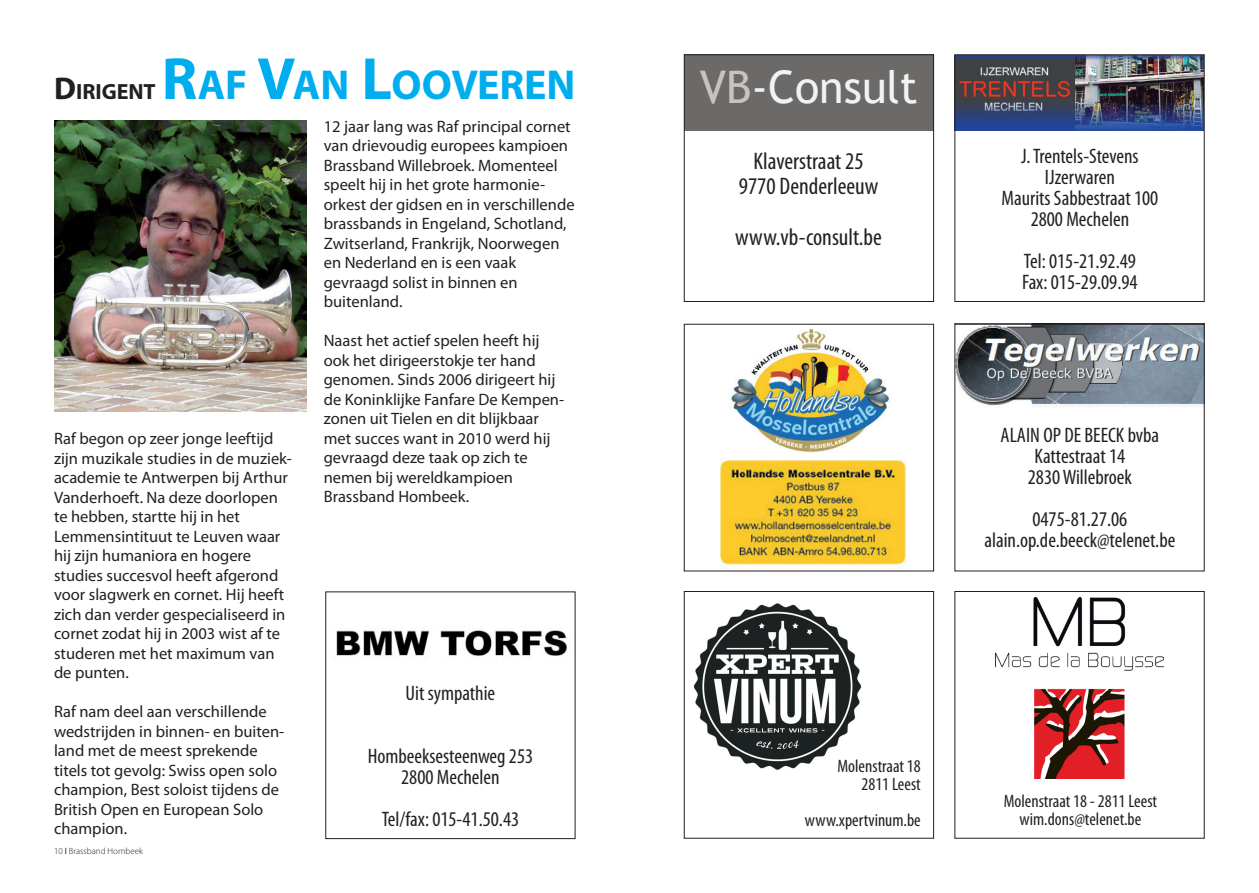
<style>
.page{position:relative;width:1259px;height:893px;background:#fff}
.page>*{position:absolute;margin:0;border:0;box-sizing:border-box;transform-origin:0 0}
.t1{font:45px "Trebuchet MS";color:#f1f2f1}
.t2{font:700 42px "Myriad Pro";color:#00aeef}
.t3{font:condensed 24px/25.5px "Myriad Pro";color:#231f20;text-align:center}
.t4{font:700 22.05px "Myriad Pro";color:#231f20}
.t5{font:condensed 21px/21px "Myriad Pro";color:#231f20;text-align:center}
.t6{font:condensed 18px/18px "Myriad Pro";color:#231f20;text-align:center}
.t7{font:16.5px/19.5px "Myriad Pro";color:#231f20}
.t8{font:300 9px "Myriad Pro";color:#231f20}
.s1{font-size:31.5px}
.s2{font-size:60px}
.s3{font-weight:400}
.s4{color:#c7c3bf}
</style>
<div class="page">
<img style="left:54px;top:120px;width:252px;height:291px">
<img style="left:336px;top:630px;width:232px;height:26px">
<div style="left:325px;top:591px;width:250px;height:248px;border:1px solid #231f20"></div>
<img style="left:956px;top:56px;width:119px;height:75px">
<img style="left:1075px;top:56px;width:127px;height:75px">
<img style="left:956px;top:324px;width:249px;height:88px">
<div style="left:684px;top:55px;width:249px;height:76px;background:#6c6a69"></div>
<div style="left:684px;top:54px;width:250px;height:248px;border:1px solid #231f20"></div>
<div style="left:684px;top:324px;width:250px;height:247px;border:1px solid #231f20"></div>
<div style="left:684px;top:591px;width:250px;height:248px;border:1px solid #231f20"></div>
<div style="left:954px;top:54px;width:250px;height:248px;border:1px solid #231f20"></div>
<div style="left:954px;top:591px;width:250px;height:248px;border:1px solid #231f20"></div>
<img style="left:731px;top:327px;width:158px;height:126px">
<img style="left:715px;top:459px;width:195px;height:111px">
<img style="left:995px;top:597px;width:168px;height:182px">
<img style="left:693px;top:603px;width:169px;height:167px">
<h3 class="t4" style="left:54px;top:77px;width:103px"><span class="s1">D</span>IRIGENT</h3>
<h2 class="t2" style="left:162px;top:57px;width:415px"><span class="s2">R</span>AF <span class="s2">V</span>AN <span class="s2">L</span>OOVEREN</h2>
<p class="t7" style="left:54px;top:429px;width:239px">Raf begon op zeer jonge leeftijd zijn muzikale studies in de muziek&shy;academie te Antwerpen bij Arthur<br>Vanderhoeft. Na deze doorlopen te hebben, startte hij in het<br>Lemmensintituut te Leuven waar hij zijn humaniora en hogere studies succesvol heeft afgerond voor slagwerk en cornet. Hij heeft zich dan verder gespecialiseerd in cornet zodat hij in 2003 wist af te studeren met het maximum van de punten.</p>
<p class="t7" style="left:54px;top:702px;width:232px">Raf nam deel aan verschillende wedstrijden in binnen- en buiten&shy;land met de meest sprekende titels tot gevolg: Swiss open solo champion, Best soloist tijdens de<br>British Open en European Solo champion.</p>
<p class="t8" style="left:54px;top:846px;width:90px">10 <span class="s3">Ι</span> Brassband Hombeek</p>
<p class="t7" style="left:324px;top:116px;width:252px">12 jaar lang was Raf principal cornet van drievoudig europees kampioen<br>Brassband Willebroek. Momenteel speelt hij in het grote harmonie&shy;orkest der gidsen en in verschillende brassbands in Engeland, Schotland,<br>Zwitserland, Frankrijk, Noorwegen en Nederland en is een vaak gevraagd solist in binnen en buitenland.</p>
<p class="t7" style="left:324px;top:330px;width:242px">Naast het actief spelen heeft hij ook het dirigeerstokje ter hand genomen. Sinds 2006 dirigeert hij de Koninklijke Fanfare De Kempen&shy;zonen uit Tielen en dit blijkbaar met succes want in 2010 werd hij gevraagd deze taak op zich te nemen bij wereldkampioen<br>Brassband Hombeek.</p>
<p class="t5" style="left:405px;top:682px;width:91px">Uit sympathie</p>
<p class="t5" style="left:368px;top:745px;width:167px">Hombeeksesteenweg 253<br>2800 Mechelen</p>
<p class="t5" style="left:382px;top:808px;width:139px">Tel/fax: 015-41.50.43</p>
<h1 class="t1" style="left:699px;top:61px;width:219px"><span class="s4">VB</span>-Consult</h1>
<h3 class="t3" style="left:739px;top:148px;width:141px">Klaverstraat 25<br>9770 Denderleeuw</h3>
<h3 class="t3" style="left:735px;top:224px;width:148px">www.vb-consult.be</h3>
<p class="t5" style="left:1001px;top:145px;width:158px">J. Trentels-Stevens<br>IJzerwaren<br>Maurits Sabbestraat 100<br>2800 Mechelen</p>
<p class="t5" style="left:1022px;top:250px;width:117px;text-align:left">Tel: 015-21.92.49<br>Fax: 015-29.09.94</p>
<p class="t5" style="left:1000px;top:425px;width:160px">ALAIN OP DE BEECK bvba<br>Kattestraat 14<br>2830 Willebroek</p>
<p class="t5" style="left:984px;top:509px;width:192px">0475-81.27.06 alain.op.de.beeck@telenet.be</p>
<p class="t6" style="left:837px;top:757px;width:85px;text-align:right">Molenstraat 18<br>2811 Leest</p>
<p class="t6" style="left:805px;top:811px;width:117px">www.xpertvinum.be</p>
<p class="t6" style="left:1003px;top:792px;width:155px">Molenstraat 18 - 2811 Leest wim.dons@telenet.be</p>
</div>
